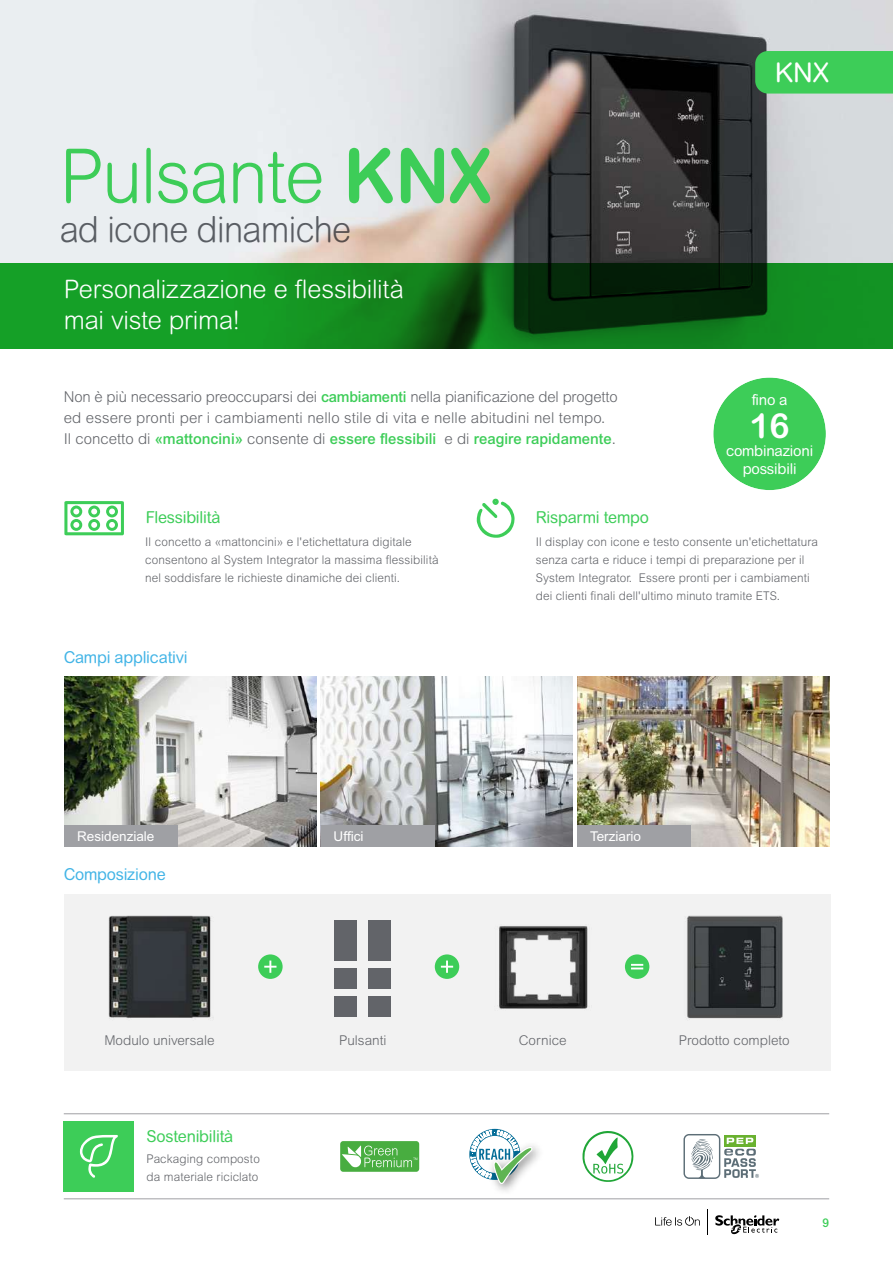
<style>
.page{position:relative;width:893px;height:1263px;background:#fff}
.page>*{position:absolute;margin:0;border:0;box-sizing:border-box;transform-origin:0 0}
.t1{font:300 75px "Arial Rounded MT Pro";letter-spacing:-.02em;color:#3dcd58;scale:.96 1}
.t2{font:300 36px "Arial Rounded MT Pro";letter-spacing:-.02em;color:#626469;scale:.96 1}
.t3{font:700 34.5px "Arial Rounded MT Pro";color:#fff}
.t4{font:27px "Arial Rounded MT Pro";color:#fff}
.t5{font:300 25.5px/30.6px "Arial Rounded MT Pro";letter-spacing:-.01em;color:#fff}
.t6{font:16.5px "Arial Rounded MT Pro";letter-spacing:-.015em;color:#3dcd58}
.t7{font:16.5px "Arial Rounded MT Pro";letter-spacing:-.015em;color:#42b4e6}
.t8{font:300 15px/21px "Arial MT Std";letter-spacing:.01em;color:#626469}
.t9{font:15px/18px "Arial Rounded MT Pro";letter-spacing:-.015em;color:#fff;text-align:center}
.t10{font:300 13.5px "Arial MT Std";color:#626469}
.t11{font:13.5px "Arial MT Std";color:#fff}
.t12{font:300 12px/18px "Arial MT Std";letter-spacing:.01em;color:#626469}
.t13{font:500 12px "Arial MT Std";color:#3dcd58}
.s1{font-weight:700}
.s2{font-weight:500;color:#3dcd58}
</style>
<div class="page">
<div style="left:64px;top:894px;width:766px;height:176px;background:#f2f2f2"></div>
<div style="left:340px;top:1141px;width:79px;height:31px;background:#48ad40;border-radius:3px"></div>
<svg style="left:342px;top:1145px;width:75px;height:23px"></svg>
<svg style="left:582px;top:1131px;width:52px;height:51px"></svg>
<svg style="left:683px;top:1134px;width:76px;height:45px"></svg>
<svg style="left:469px;top:1129px;width:64px;height:55px"></svg>
<img style="left:0;top:0;width:893px;height:264px">
<svg style="left:0;top:264px;width:893px;height:85px;background:#10771c"></svg>
<img style="left:687px;top:915px;width:96px;height:104px">
<svg style="left:64px;top:501px;width:60px;height:34px"></svg>
<div style="left:64px;top:1121px;width:70px;height:70px;background:#3dcd58"></div>
<svg style="left:80px;top:1135px;width:38px;height:43px"></svg>
<img style="left:108px;top:915px;width:103px;height:104px">
<div style="left:258px;top:954px;width:25px;height:25px;background:#3dcd58;border-radius:50%"></div>
<svg style="left:264px;top:960px;width:12px;height:13px"></svg>
<div style="left:435px;top:954px;width:24px;height:25px;background:#3dcd58;border-radius:50%"></div>
<svg style="left:441px;top:960px;width:12px;height:13px"></svg>
<div style="left:625px;top:954px;width:24px;height:25px;background:#3dcd58;border-radius:50%"></div>
<svg style="left:631px;top:964px;width:12px;height:5px"></svg>
<div style="left:335px;top:920px;width:22px;height:41px;background:#626469"></div>
<div style="left:369px;top:920px;width:22px;height:41px;background:#626469"></div>
<div style="left:335px;top:968px;width:22px;height:21px;background:#626469"></div>
<div style="left:369px;top:968px;width:22px;height:21px;background:#626469"></div>
<div style="left:335px;top:996px;width:22px;height:20px;background:#626469"></div>
<div style="left:369px;top:996px;width:22px;height:20px;background:#626469"></div>
<div style="left:713px;top:378px;width:113px;height:112px;background:#3dcd58;border-radius:50%"></div>
<div style="left:709px;top:373px;width:121px;height:122px;border:4px solid #fff;border-radius:50%"></div>
<hr style="left:64px;top:1113px;width:765px;height:1px;background:#9fa0a4">
<hr style="left:64px;top:1198px;width:765px;height:1px;background:#9fa0a4">
<img style="left:64px;top:676px;width:252px;height:170px">
<img style="left:321px;top:676px;width:252px;height:170px">
<img style="left:577px;top:676px;width:252px;height:170px">
<svg style="left:477px;top:499px;width:38px;height:39px"></svg>
<div style="left:64px;top:825px;width:114px;height:21px;background:#9fa0a4"></div>
<div style="left:321px;top:825px;width:113px;height:21px;background:#9fa0a4"></div>
<div style="left:577px;top:825px;width:114px;height:21px;background:#9fa0a4"></div>
<img style="left:499px;top:926px;width:89px;height:83px">
<svg style="left:655px;top:1216px;width:45px;height:10px"></svg>
<svg style="left:715px;top:1215px;width:64px;height:20px"></svg>
<svg style="left:707px;top:1209px;width:1px;height:25px"></svg>
<div style="left:755px;top:51px;width:138px;height:43px;background:#3dcd58"></div>
<h1 class="t1" style="left:60px;top:133px;width:452px">Pulsante <span class="s1">KNX</span></h1>
<h2 class="t2" style="left:60px;top:209px;width:305px">ad icone dinamiche</h2>
<h3 class="t5" style="left:64px;top:275px;width:342px">Personalizzazione e flessibilità mai viste prima!</h3>
<p class="t8" style="left:64px;top:386px;width:555px">Non è più necessario preoccuparsi dei <span class="s2">cambiamenti</span> nella pianificazione del progetto ed essere pronti per i cambiamenti nello stile di vita e nelle abitudini nel tempo.<br>Il concetto di <span class="s2">«mattoncini»</span> consente di <span class="s2">essere flessibili</span> e di <span class="s2">reagire rapidamente</span>.</p>
<h3 class="t6" style="left:146px;top:507px;width:76px">Flessibilità</h3>
<h3 class="t6" style="left:536px;top:507px;width:115px">Risparmi tempo</h3>
<h3 class="t4" style="left:775px;top:56px;width:56px">KNX</h3>
<p class="t9" style="left:752px;top:391px;width:37px">fino a</p>
<h3 class="t3" style="left:750px;top:405px;width:41px">16</h3>
<p class="t9" style="left:726px;top:442px;width:89px">combinazioni possibili</p>
<p class="t12" style="left:145px;top:533px;width:295px">Il concetto a «mattoncini» e l'etichettatura digitale consentono al System Integrator la massima flessibilità nel soddisfare le richieste dinamiche dei clienti.</p>
<p class="t12" style="left:536px;top:533px;width:284px">Il display con icone e testo consente un'etichettatura senza carta e riduce i tempi di preparazione per il System Integrator. Essere pronti per i cambiamenti dei clienti finali dell'ultimo minuto tramite ETS.</p>
<h3 class="t7" style="left:64px;top:647px;width:125px">Campi applicativi</h3>
<p class="t11" style="left:77px;top:828px;width:79px">Residenziale</p>
<p class="t11" style="left:334px;top:828px;width:31px">Uffici</p>
<p class="t11" style="left:590px;top:828px;width:53px">Terziario</p>
<h3 class="t7" style="left:64px;top:865px;width:103px">Composizione</h3>
<p class="t10" style="left:104px;top:1033px;width:112px">Modulo universale</p>
<p class="t10" style="left:339px;top:1033px;width:49px">Pulsanti</p>
<p class="t10" style="left:519px;top:1033px;width:49px">Cornice</p>
<p class="t10" style="left:679px;top:1033px;width:113px">Prodotto completo</p>
<h3 class="t6" style="left:147px;top:1127px;width:88px">Sostenibilità</h3>
<p class="t12" style="left:147px;top:1150px;width:115px">Packaging composto da materiale riciclato</p>
<p class="t13" style="left:823px;top:1216px;width:8px">9</p>
</div>
